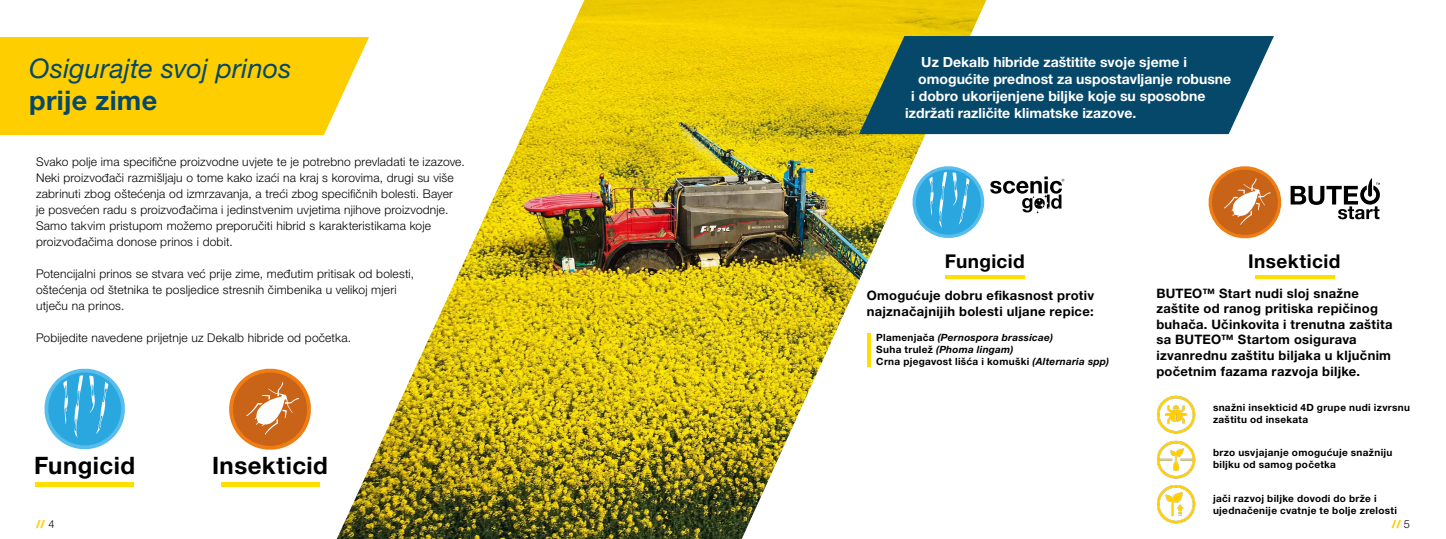
<style>
.page{position:relative;width:1446px;height:539px;background:#fff}
.page>*{position:absolute;margin:0;border:0;box-sizing:border-box;transform-origin:0 0}
.t1{font:italic 27px "Helvetica Neue LTW1 G";letter-spacing:.005em;color:#054869}
.t2{font:700 27px "Helvetica Neue LTW1 G";letter-spacing:.01em;color:#054869}
.t3{font:700 24px "Helvetica Neue LTW1 G";letter-spacing:.02em;color:#000}
.t4{font:700 19px "Helvetica Neue LTW1 G";letter-spacing:.02em;color:#000}
.t5{font:700 14px "Helvetica Neue LTW1 G";color:#fff}
.t6{font:700 13px/15.6px "Helvetica Neue LTW1 G";letter-spacing:.025em;color:#000}
.t7{font:300 12px/16px "Helvetica Neue LTW1 G";letter-spacing:.015em;color:#000}
.t8{font:800 11px "Helvetica Neue LT Pro";color:#ffce00}
.t9{font:700 10px/12px "Helvetica Neue LTW1 G";letter-spacing:.03em;color:#000}
.t10{font:italic 700 10px/12px "Helvetica Neue LTW1 G";letter-spacing:.025em;color:#000}
.s1{font-style:normal}
.s2{font-weight:300;color:#000}
</style>
<div class="page">
<hr style="left:35px;top:482px;width:99px;height:4px;background:#ffdf00">
<hr style="left:221px;top:482px;width:98px;height:4px;background:#ffdf00">
<svg style="left:44px;top:368px;width:81px;height:82px"></svg>
<hr style="left:945px;top:275px;width:80px;height:4px;background:#ffdf00">
<hr style="left:1255px;top:275px;width:79px;height:4px;background:#ffdf00">
<svg style="left:990px;top:176px;width:74px;height:38px"></svg>
<svg style="left:229px;top:368px;width:82px;height:82px"></svg>
<svg style="left:1208px;top:166px;width:172px;height:73px"></svg>
<img style="left:1156px;top:395px;width:40px;height:39px">
<img style="left:1156px;top:485px;width:40px;height:39px">
<img style="left:1156px;top:440px;width:40px;height:39px">
<img style="left:337px;top:0;width:649px;height:539px">
<div style="left:0;top:37px;width:369px;height:98px;background:#ffce00"></div>
<svg style="left:859px;top:36px;width:415px;height:98px;fill:#054869"></svg>
<h1 class="t1" style="left:29px;top:51px;width:264px">Osigurajte svoj prinos</h1>
<h1 class="t2" style="left:29px;top:84px;width:130px">prije zime</h1>
<p class="t7" style="left:36px;top:153px;width:430px">Svako polje ima specifične proizvodne uvjete te je potrebno prevladati te izazove.<br>Neki proizvođači razmišljaju o tome kako izaći na kraj s korovima, drugi su više zabrinuti zbog oštećenja od izmrzavanja, a treći zbog specifičnih bolesti. Bayer<br>je posvećen radu s proizvođačima i jedinstvenim uvjetima njihove proizvodnje.<br>Samo takvim pristupom možemo preporučiti hibrid s karakteristikama koje proizvođačima donose prinos i dobit.</p>
<p class="t7" style="left:36px;top:265px;width:380px">Potencijalni prinos se stvara već prije zime, međutim pritisak od bolesti, oštećenja od štetnika te posljedice stresnih čimbenika u velikoj mjeri utječu na prinos.</p>
<p class="t7" style="left:36px;top:329px;width:317px">Pobijedite navedene prijetnje uz Dekalb hibride od početka.</p>
<h2 class="t3" style="left:34px;top:450px;width:102px">Fungicid</h2>
<h2 class="t3" style="left:212px;top:450px;width:117px">Insekticid</h2>
<p class="t5" style="left:921px;top:54px;width:267px">Uz Dekalb hibride zaštitite svoje sjeme i</p>
<p class="t5" style="left:918px;top:70px;width:314px">omogućite prednost za uspostavljanje robusne</p>
<p class="t5" style="left:911px;top:87px;width:296px">i dobro ukorijenjene biljke koje su sposobne</p>
<p class="t5" style="left:905px;top:104px;width:232px">izdržati različite klimatske izazove.</p>
<h3 class="t4" style="left:945px;top:250px;width:81px">Fungicid</h3>
<h3 class="t4" style="left:1248px;top:250px;width:93px">Insekticid</h3>
<p class="t6" style="left:867px;top:287px;width:229px;line-height:16px">Omogućuje dobru efikasnost protiv najznačajnijih bolesti uljane repice:</p>
<p class="t6" style="left:1156px;top:285px;width:238px">BUTEO™ Start nudi sloj snažne zaštite od ranog pritiska repičinog buhača. Učinkovita i trenutna zaštita sa BUTEO™ Startom osigurava izvanrednu zaštitu biljaka u ključnim početnim fazama razvoja biljke.</p>
<p class="t10" style="left:876px;top:331px;width:234px"><span class="s1">Plamenjača</span> (Pernospora brassicae)<br><span class="s1">Suha trulež</span> (Phoma lingam)<br><span class="s1">Crna pjegavost lišća i komuški</span> (Alternaria spp)</p>
<p class="t9" style="left:1213px;top:401px;width:199px">snažni insekticid 4D grupe nudi izvrsnu zaštitu od insekata</p>
<p class="t9" style="left:1213px;top:446px;width:181px">brzo usvjajanje omogućuje snažniju biljku od samog početka</p>
<p class="t9" style="left:1213px;top:491px;width:185px">jači razvoj biljke dovodi do brže i ujednačenije cvatnje te bolje zrelosti</p>
<p class="t8" style="left:36px;top:517px;width:20px">// <span class="s2">4</span></p>
<p class="t8" style="left:1392px;top:517px;width:20px">// <span class="s2">5</span></p>
</div>
